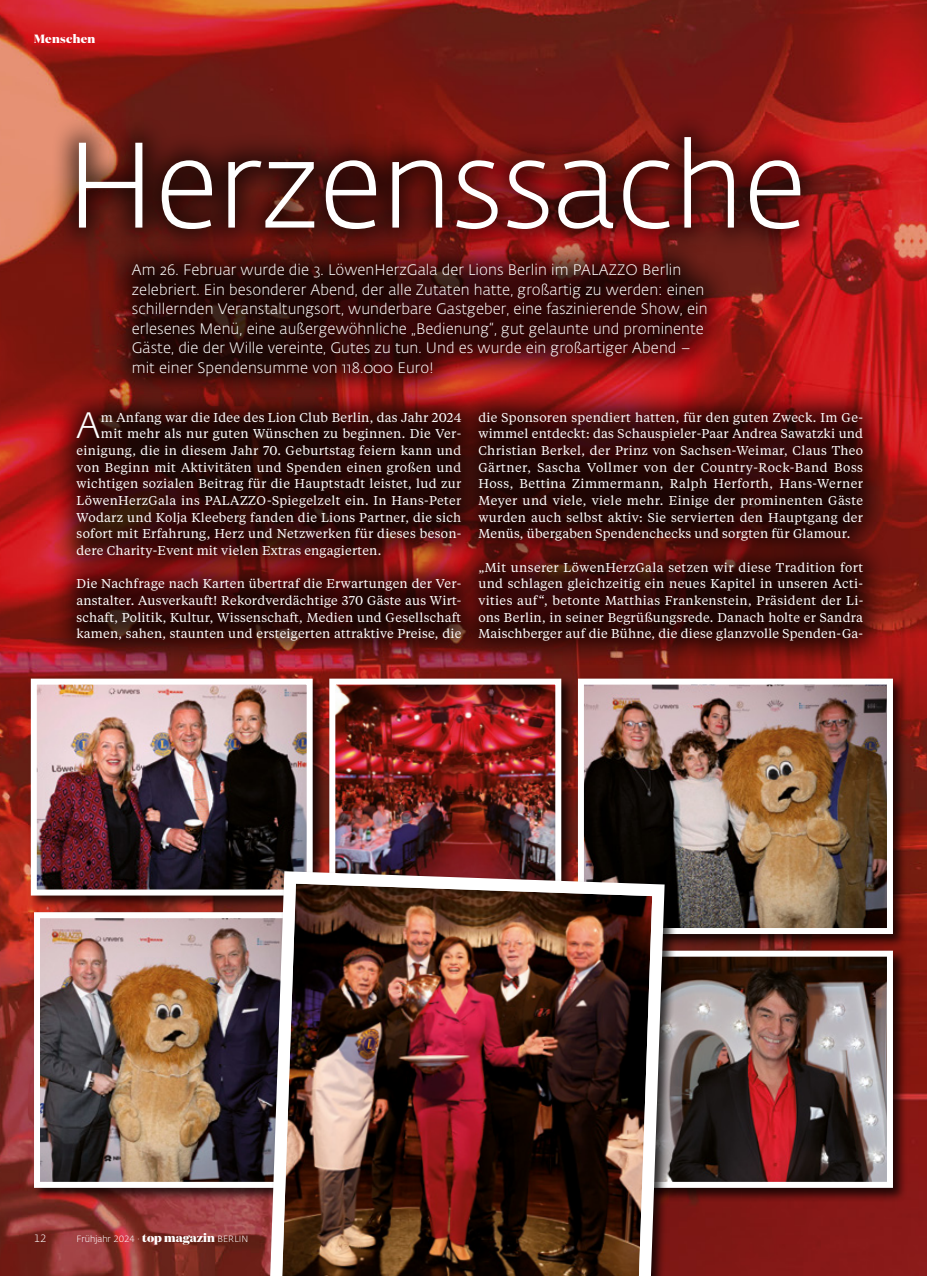
<style>
.page{position:relative;width:927px;height:1276px;background:#fff}
.page>*{position:absolute;margin:0;border:0;box-sizing:border-box;transform-origin:0 0}
.t1{font:300 120px "Fedra Sans Alt Std";letter-spacing:-.01em;color:#fff}
.t2{font:300 36.3px "Fedra Sans Alt Std";color:#fff}
.t3{font:300 15px/19.5px "Fedra Sans Alt Std";letter-spacing:.005em;color:#fff}
.t4{font:12.75px/16.6px "Tiempos Text";letter-spacing:.02em;color:#fff;text-align:justify}
.t5{font:800 12px "Domaine Display";letter-spacing:.025em;color:#fff}
.t6{font:300 10.5px "Fedra Sans Alt Std";color:#fff}
.t7{font:300 9px "Fedra Sans Alt Std";color:#fff}
.s1{font-family:"Domaine Display";font-weight:800;font-size:12px}
</style>
<div class="page">
<img style="left:0;top:0;width:927px;height:1276px">
<div style="left:49px;top:384px;width:439px;height:283px;background:#000;opacity:.75"></div>
<div style="left:51px;top:110px;width:776px;height:147px;background:#000;opacity:.75"></div>
<div style="left:105px;top:236px;width:629px;height:166px;background:#000;opacity:.75"></div>
<div style="left:451px;top:385px;width:439px;height:283px;background:#000;opacity:.75"></div>
<div style="left:32px;top:909px;width:313px;height:293px;background:#000;opacity:.75"></div>
<img style="left:31px;top:910px;width:231px;height:280px">
<div style="left:28px;top:676px;width:299px;height:234px;background:#000;opacity:.75"></div>
<img style="left:28px;top:675px;width:288px;height:223px">
<div style="left:327px;top:676px;width:249px;height:240px;background:#000;opacity:.75"></div>
<img style="left:326px;top:675px;width:238px;height:190px">
<div style="left:575px;top:676px;width:332px;height:272px;background:#000;opacity:.75"></div>
<img style="left:575px;top:675px;width:321px;height:262px">
<div style="left:638px;top:948px;width:269px;height:254px;background:#000;opacity:.75"></div>
<img style="left:679px;top:947px;width:217px;height:243px">
<img style="left:262px;top:865px;width:409px;height:411px">
<p class="t5" style="left:34px;top:31px;width:63px">Menschen</p>
<h1 class="t1" style="left:65px;top:113px;width:743px">Herzenssache</h1>
<p class="t3" style="left:132px;top:260px;width:577px">Am 26. Februar wurde die 3. LöwenHerzGala der Lions Berlin im PALAZZO Berlin zelebriert. Ein besonderer Abend, der alle Zutaten hatte, großartig zu werden: einen schillernden Veranstaltungsort, wunderbare Gastgeber, eine faszinierende Show, ein erlesenes Menü, eine außergewöhnliche „Bedienung“, gut gelaunte und prominente Gäste, die der Wille vereinte, Gutes zu tun. Und es wurde ein großartiger Abend – mit einer Spendensumme von 118.000 Euro!</p>
<p class="t4" style="left:478px;top:408px;width:386px">die Sponsoren spendiert hatten, für den guten Zweck. Im Ge&shy;wimmel entdeckt: das Schauspieler-Paar Andrea Sawatzki und Christian Berkel, der Prinz von Sachsen-Weimar, Claus Theo Gärtner, Sascha Vollmer von der Country-Rock-Band Boss Hoss, Bettina Zimmermann, Ralph Herforth, Hans-Werner Meyer und viele, viele mehr. Einige der prominenten Gäste wurden auch selbst aktiv: Sie servierten den Hauptgang der Menüs, übergaben Spendenchecks und sorgten für Glamour.</p>
<p class="t4" style="left:478px;top:558px;width:386px">„Mit unserer LöwenHerzGala setzen wir diese Tradition fort und schlagen gleichzeitig ein neues Kapitel in unseren Acti&shy;vities auf“, betonte Matthias Frankenstein, Präsident der Li&shy;ons Berlin, in seiner Begrüßungsrede. Danach holte er Sandra Maischberger auf die Bühne, die diese glanzvolle Spenden-Ga-</p>
<h2 class="t2" style="left:77px;top:404px;width:25px">A</h2>
<p class="t4" style="left:101px;top:408px;width:362px">m Anfang war die Idee des Lion Club Berlin, das Jahr 2024</p>
<p class="t4" style="left:101px;top:425px;width:362px">mit mehr als nur guten Wünschen zu beginnen. Die Ver-</p>
<p class="t4" style="left:77px;top:442px;width:386px">einigung, die in diesem Jahr 70. Geburtstag feiern kann und</p>
<p class="t4" style="left:77px;top:458px;width:386px">von Beginn mit Aktivitäten und Spenden einen großen und</p>
<p class="t4" style="left:77px;top:475px;width:386px">wichtigen sozialen Beitrag für die Hauptstadt leistet, lud zur</p>
<p class="t4" style="left:77px;top:491px;width:386px">LöwenHerzGala ins PALAZZO-Spiegelzelt ein. In Hans-Peter</p>
<p class="t4" style="left:77px;top:508px;width:386px">Wodarz und Kolja Kleeberg fanden die Lions Partner, die sich</p>
<p class="t4" style="left:77px;top:525px;width:386px">sofort mit Erfahrung, Herz und Netzwerken für dieses beson-</p>
<p class="t4" style="left:77px;top:541px;width:306px">dere Charity-Event mit vielen Extras engagierten.</p>
<p class="t4" style="left:77px;top:575px;width:386px">Die Nachfrage nach Karten übertraf die Erwartungen der Ver&shy;anstalter. Ausverkauft! Rekordverdächtige 370 Gäste aus Wirt&shy;schaft, Politik, Kultur, Wissenschaft, Medien und Gesellschaft kamen, sahen, staunten und ersteigerten attraktive Preise, die</p>
<p class="t6" style="left:34px;top:1231px;width:14px">12</p>
<p class="t7" style="left:77px;top:1233px;width:173px">Frühjahr 2024 · <span class="s1">top magazin</span> BERLIN</p>
</div>
